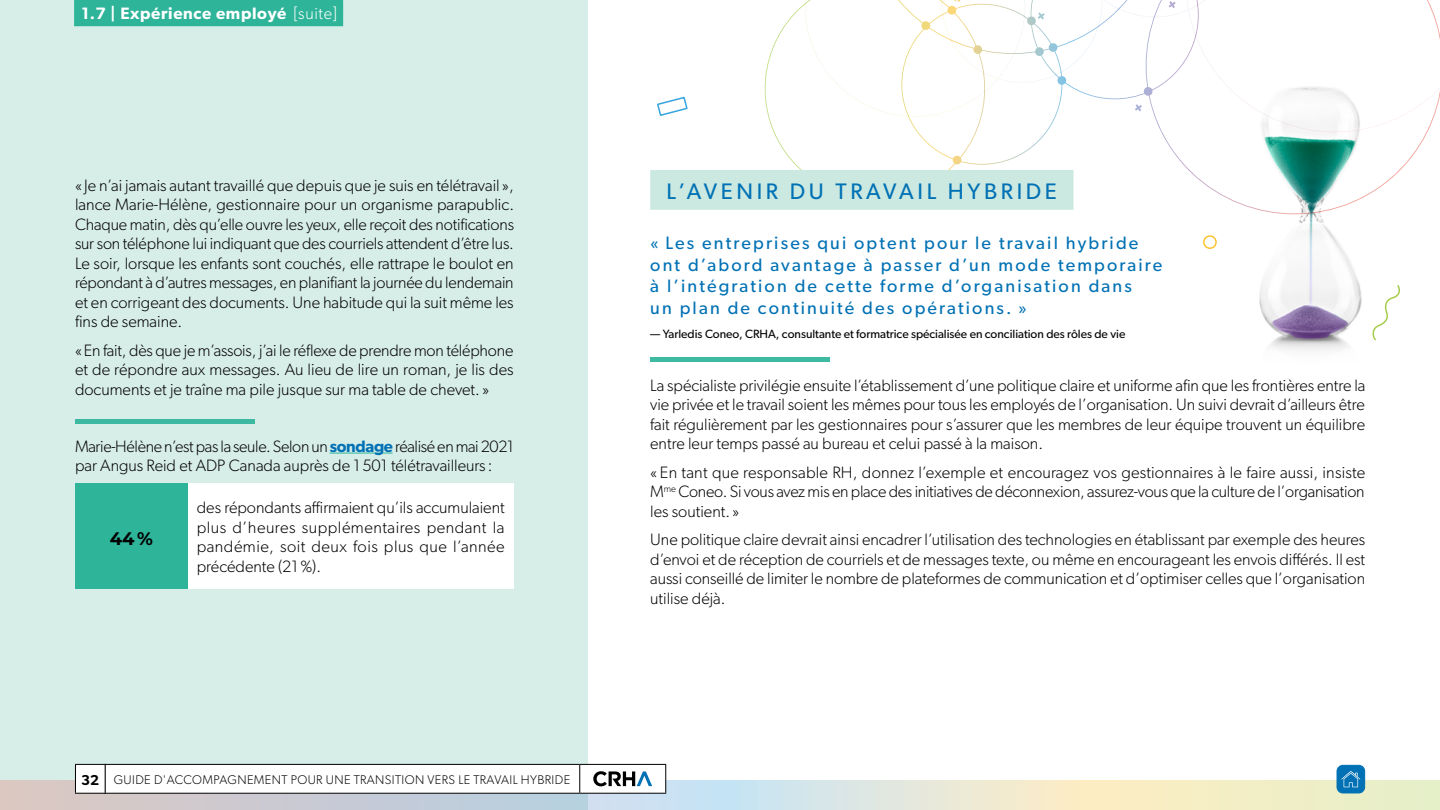
<style>
.page{position:relative;width:1440px;height:810px;background:#fff}
.page>*{position:absolute;margin:0;border:0;box-sizing:border-box;transform-origin:0 0}
.t1{font:22.5px "Gibson";letter-spacing:.16em;color:#0071b4}
.t2{font:18px/21.8px "Gibson";letter-spacing:.12em;color:#0071b4}
.t3{font:700 18px "Montserrat";color:#000}
.t4{font:300 16.5px/19.5px "Gibson";color:#000;text-align:justify}
.t5{font:600 16.5px "Gibson";letter-spacing:.04em;color:#fff}
.t6{font:300 12.6px "Gibson";letter-spacing:.03em;color:#000}
.t7{font:12px "Gibson";color:#000}
.s1{font-weight:300}
.s2{font-weight:600;color:#0071b4}
.s3{font-weight:600;font-size:14.4px}
</style>
<div class="page">
<div style="left:0;top:0;width:588px;height:810px;background:#d4ece6"></div>
<svg style="left:764px;top:4px;width:40px;height:166px"></svg>
<svg style="left:804px;top:0;width:636px;height:177px"></svg>
<img style="left:1233px;top:74px;width:153px;height:276px">
<div style="left:1203px;top:235px;width:14px;height:14px;border:2px solid #fcc335;border-radius:50%"></div>
<svg style="left:1371px;top:284px;width:29px;height:58px"></svg>
<svg style="left:657px;top:96px;width:31px;height:20px"></svg>
<div style="left:74px;top:0;width:269px;height:26px;background:#2db499"></div>
<div style="left:650px;top:170px;width:424px;height:40px;background:#cbe9e1"></div>
<hr style="left:650px;top:358px;width:180px;height:4px;background:#3fbaa2">
<hr style="left:330px;top:453px;width:63px;height:1px;background:#2db499">
<hr style="left:75px;top:419px;width:180px;height:4px;background:#3cb9a0">
<div style="left:75px;top:483px;width:113px;height:106px;background:#2db499"></div>
<div style="left:188px;top:483px;width:326px;height:106px;background:#fff"></div>
<svg style="left:0;top:781px;width:1440px;height:29px;background:#dde0d4"></svg>
<hr style="left:104px;top:793px;width:476px;height:1px;background:#000">
<hr style="left:580px;top:793px;width:86px;height:1px;background:#000">
<div style="left:75px;top:764px;width:30px;height:29px;background:#fff"></div>
<hr style="left:75px;top:793px;width:31px;height:1px;background:#000">
<svg style="left:104px;top:764px;width:562px;height:29px;background:#edeeee"></svg>
<hr style="left:75px;top:764px;width:31px;height:1px;background:#000">
<svg style="left:75px;top:765px;width:1px;height:28px"></svg>
<div style="left:1337px;top:765px;width:28px;height:28px;background:#0071b4;border-radius:6px"></div>
<div style="left:1337px;top:765px;width:28px;height:28px;border:1px solid #0071b4;border-radius:6px"></div>
<svg style="left:1341px;top:771px;width:19px;height:16px"></svg>
<p class="t5" style="left:81px;top:3px;width:257px">1.7 | Expérience employé <span class="s1">[suite]</span></p>
<p class="t4" style="left:75px;top:175px;width:441px">« Je n’ai jamais autant travaillé que depuis que je suis en télétravail », lance Marie-Hélène, gestionnaire pour un organisme parapublic.<br>Chaque matin, dès qu’elle ouvre les yeux, elle reçoit des notifications sur son téléphone lui indiquant que des courriels attendent d’être lus.<br>Le soir, lorsque les enfants sont couchés, elle rattrape le boulot en répondant à d’autres messages, en planifiant la journée du lendemain et en corrigeant des documents. Une habitude qui la suit même les fins de semaine.</p>
<p class="t4" style="left:75px;top:340px;width:440px">«En fait, dès que je m’assois, j’ai le réflexe de prendre mon téléphone et de répondre aux messages. Au lieu de lire un roman, je lis des documents et je traîne ma pile jusque sur ma table de chevet. »</p>
<p class="t4" style="left:75px;top:436px;width:441px">Marie-Hélène n’est pas la seule. Selon un <span class="s2">sondage</span> réalisé en mai 2021 par Angus Reid et ADP Canada auprès de 1501 télétravailleurs:</p>
<p class="t3" style="left:110px;top:525px;width:45px">44 %</p>
<p class="t4" style="left:197px;top:498px;width:309px">des répondants affirmaient qu’ils accumulaient plus d’heures supplémentaires pendant la pandémie, soit deux fois plus que l’année précédente (21%).</p>
<p class="t6" style="left:81px;top:772px;width:490px"><span class="s3">32</span> GUIDE D'ACCOMPAGNEMENT POUR UNE TRANSITION VERS LE TRAVAIL HYBRIDE</p>
<h1 class="t1" style="left:666px;top:177px;width:392px">L’AVENIR DU TRAVAIL HYBRIDE</h1>
<p class="t2" style="left:650px;top:231px;width:514px">« Les entreprises qui optent pour le travail hybride ont d’abord avantage à passer d’un mode temporaire à l’intégration de cette forme d’organisation dans<br>un plan de continuité des opérations. »</p>
<p class="t7" style="left:650px;top:327px;width:477px">— Yarledis Coneo, CRHA, consultante et formatrice spécialisée en conciliation des rôles de vie</p>
<p class="t4" style="left:650px;top:375px;width:717px">La spécialiste privilégie ensuite l’établissement d’une politique claire et uniforme afin que les frontières entre la vie privée et le travail soient les mêmes pour tous les employés de l’organisation. Un suivi devrait d’ailleurs être fait régulièrement par les gestionnaires pour s’assurer que les membres de leur équipe trouvent un équilibre entre leur temps passé au bureau et celui passé à la maison.</p>
<p class="t4" style="left:650px;top:462px;width:717px">« En tant que responsable RH, donnez l’exemple et encouragez vos gestionnaires à le faire aussi, insiste M<sup>me</sup> Coneo. Si vous avez mis en place des initiatives de déconnexion, assurez-vous que la culture de l’organisation les soutient. »</p>
<p class="t4" style="left:650px;top:529px;width:717px">Une politique claire devrait ainsi encadrer l’utilisation des technologies en établissant par exemple des heures d’envoi et de réception de courriels et de messages texte, ou même en encourageant les envois différés. Il est aussi conseillé de limiter le nombre de plateformes de communication et d’optimiser celles que l’organisation utilise déjà.</p>
</div>
